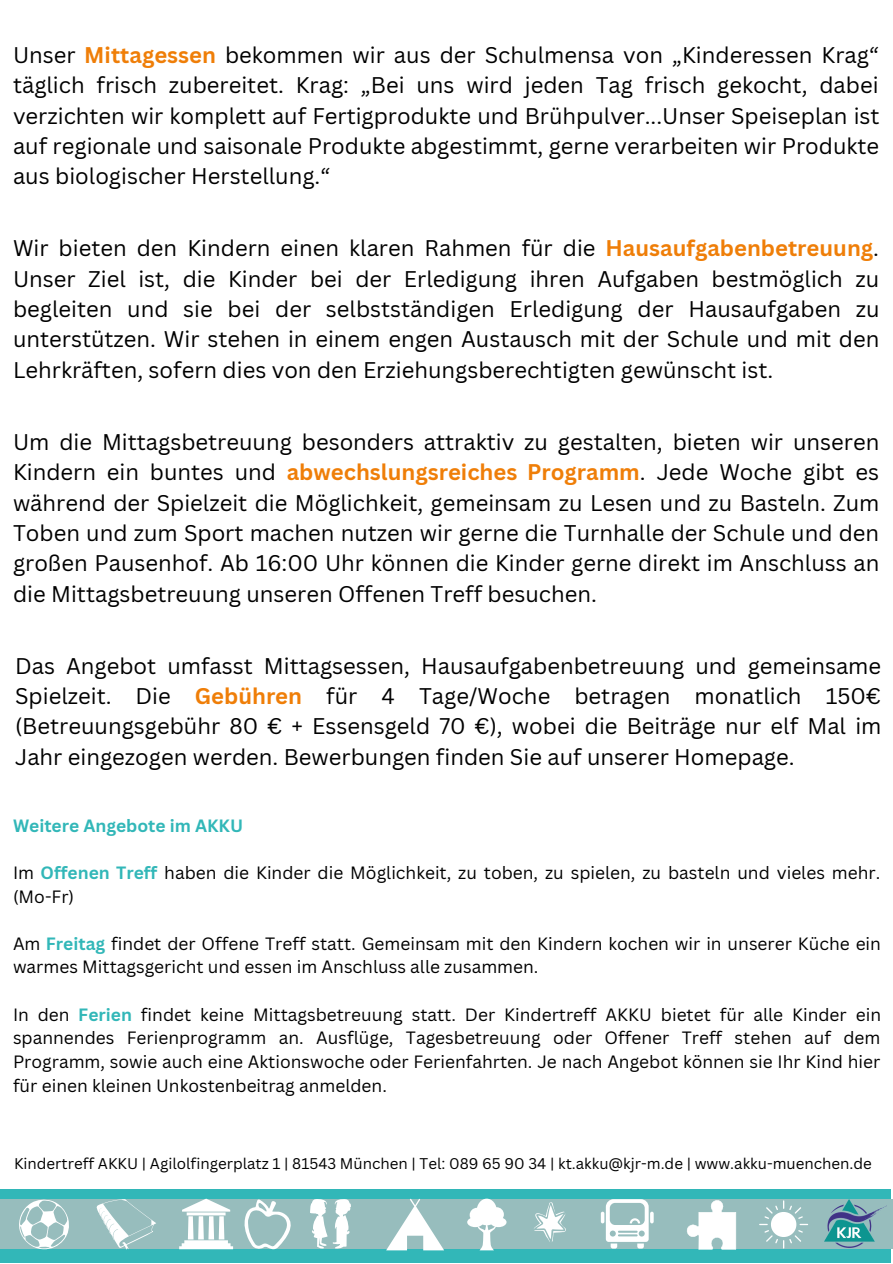
<style>
.page{position:relative;width:893px;height:1264px;background:#fff}
.page>*{position:absolute;margin:0;border:0;box-sizing:border-box;transform-origin:0 0}
.t1{font:22.05px/30.3px "Canva Sans";color:#000;text-align:justify}
.t2{font:17.4px/23.5px "Canva Sans";color:#000}
.t3{font:700 17.4px "Canva Sans";color:#32b7b8}
.t4{font:15.15px "Canva Sans";color:#000}
.s1{font-weight:700;color:#ef7e08}
.s2{font-weight:700;color:#32b7b8}
</style>
<div class="page">
<div style="left:0;top:1189px;width:891px;height:73px;background:#32b7b8"></div>
<div style="left:0;top:1198px;width:892px;height:50px;background:#97bdbd"></div>
<svg style="left:686px;top:1200px;width:50px;height:49px"></svg>
<svg style="left:17px;top:1198px;width:53px;height:51px"></svg>
<svg style="left:600px;top:1211px;width:4px;height:12px"></svg>
<svg style="left:605px;top:1199px;width:48px;height:49px"></svg>
<svg style="left:759px;top:1200px;width:49px;height:48px"></svg>
<div style="left:467px;top:1217px;width:16px;height:10px;background:#fff;border-radius:50%"></div>
<div style="left:490px;top:1217px;width:16px;height:10px;background:#fff;border-radius:50%"></div>
<div style="left:478px;top:1215px;width:16px;height:10px;background:#fff;border-radius:50%"></div>
<div style="left:469px;top:1207px;width:15px;height:15px;background:#fff;border-radius:50%"></div>
<div style="left:489px;top:1207px;width:15px;height:14px;background:#fff;border-radius:50%"></div>
<div style="left:476px;top:1198px;width:21px;height:25px;background:#fff;border-radius:50%"></div>
<svg style="left:477px;top:1224px;width:19px;height:26px"></svg>
<svg style="left:179px;top:1198px;width:54px;height:51px"></svg>
<svg style="left:243px;top:1199px;width:48px;height:50px"></svg>
<svg style="left:534px;top:1202px;width:32px;height:40px"></svg>
<svg style="left:310px;top:1198px;width:17px;height:51px"></svg>
<svg style="left:333px;top:1198px;width:18px;height:50px"></svg>
<svg style="left:386px;top:1198px;width:58px;height:52px"></svg>
<svg style="left:96px;top:1199px;width:60px;height:50px"></svg>
<img style="left:824px;top:1198px;width:62px;height:51px">
<p class="t1" style="left:13px;top:39px;width:868px">Unser <span class="s1">Mittagessen</span> bekommen wir aus der Schulmensa von „Kinderessen Krag“ täglich frisch zubereitet. Krag: „Bei uns wird jeden Tag frisch gekocht, dabei verzichten wir komplett auf Fertigprodukte und Brühpulver...Unser Speiseplan ist auf regionale und saisonale Produkte abgestimmt, gerne verarbeiten wir Produkte aus biologischer Herstellung.“</p>
<p class="t1" style="left:13px;top:233px;width:868px">Wir bieten den Kindern einen klaren Rahmen für die <span class="s1">Hausaufgabenbetreuung</span>.<br>Unser Ziel ist, die Kinder bei der Erledigung ihren Aufgaben bestmöglich zu begleiten und sie bei der selbstständigen Erledigung der Hausaufgaben zu unterstützen. Wir stehen in einem engen Austausch mit der Schule und mit den Lehrkräften, sofern dies von den Erziehungsberechtigten gewünscht ist.</p>
<p class="t1" style="left:13px;top:426px;width:867px">Um die Mittagsbetreuung besonders attraktiv zu gestalten, bieten wir unseren Kindern ein buntes und <span class="s1">abwechslungsreiches Programm</span>. Jede Woche gibt es während der Spielzeit die Möglichkeit, gemeinsam zu Lesen und zu Basteln. Zum Toben und zum Sport machen nutzen wir gerne die Turnhalle der Schule und den großen Pausenhof. Ab 16:00 Uhr können die Kinder gerne direkt im Anschluss an die Mittagsbetreuung unseren Offenen Treff besuchen.</p>
<p class="t1" style="left:15px;top:650px;width:867px">Das Angebot umfasst Mittagsessen, Hausaufgabenbetreuung und gemeinsame Spielzeit. Die <span class="s1">Gebühren</span> für 4 Tage/Woche betragen monatlich 150€ (Betreuungsgebühr 80 € + Essensgeld 70 €), wobei die Beiträge nur elf Mal im Jahr eingezogen werden. Bewerbungen finden Sie auf unserer Homepage.</p>
<p class="t3" style="left:13px;top:813px;width:232px">Weitere Angebote im AKKU</p>
<p class="t2" style="left:13px;top:860px;width:868px">Im <span class="s2">Offenen Treff</span> haben die Kinder die Möglichkeit, zu toben, zu spielen, zu basteln und vieles mehr. (Mo-Fr)</p>
<p class="t2" style="left:13px;top:931px;width:869px">Am <span class="s2">Freitag</span> findet der Offene Treff statt. Gemeinsam mit den Kindern kochen wir in unserer Küche ein warmes Mittagsgericht und essen im Anschluss alle zusammen.</p>
<p class="t2" style="left:13px;top:1002px;width:869px;text-align:justify">In den <span class="s2">Ferien</span> findet keine Mittagsbetreuung statt. Der Kindertreff AKKU bietet für alle Kinder ein spannendes Ferienprogramm an. Ausflüge, Tagesbetreuung oder Offener Treff stehen auf dem Programm, sowie auch eine Aktionswoche oder Ferienfahrten. Je nach Angebot können sie Ihr Kind hier für einen kleinen Unkostenbeitrag anmelden.</p>
<p class="t4" style="left:14px;top:1153px;width:859px">Kindertreff AKKU | Agilolfingerplatz 1 | 81543 München | Tel: 089 65 90 34 | kt.akku@kjr-m.de | www.akku-muenchen.de</p>
</div>
